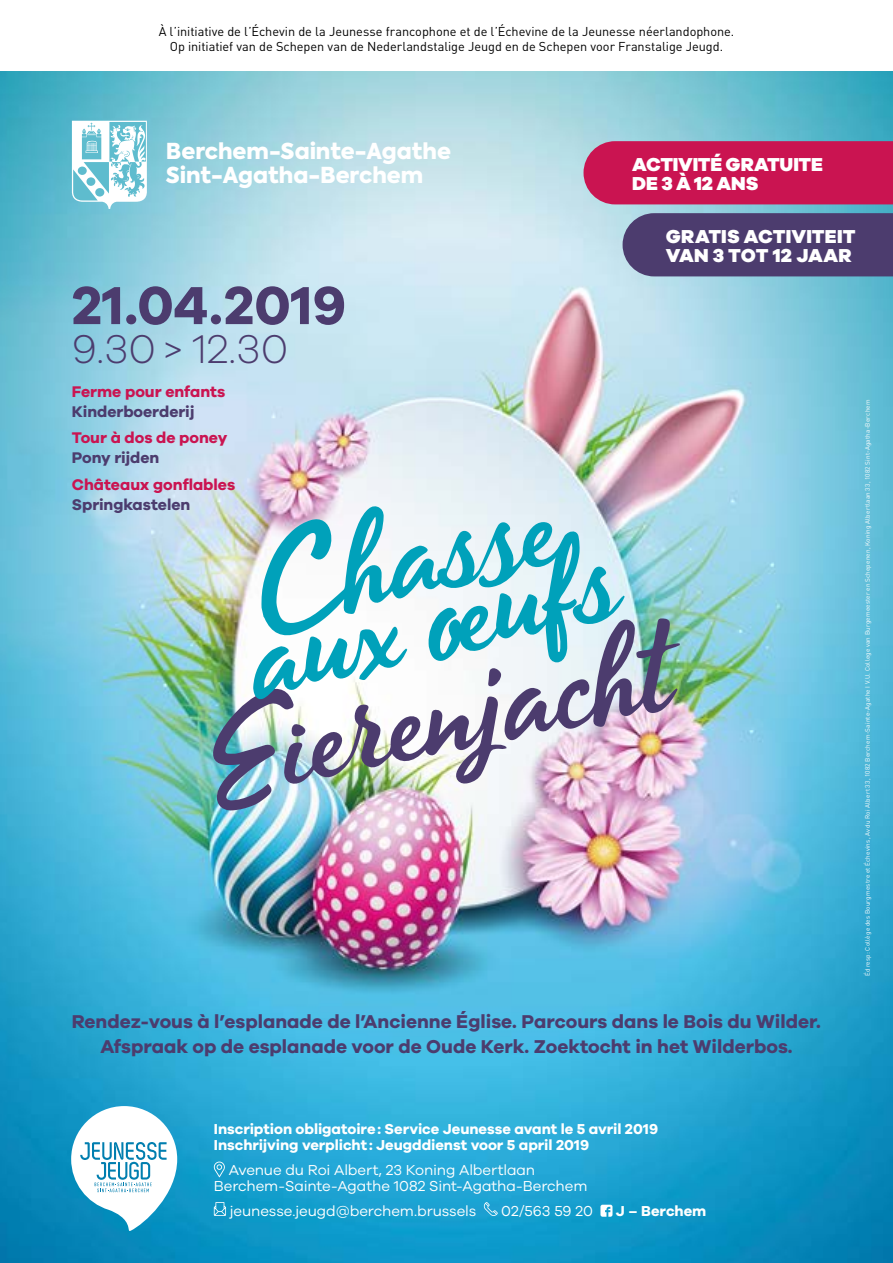
<style>
.page{position:relative;width:893px;height:1263px;background:#fff}
.page>*{position:absolute;margin:0;border:0;box-sizing:border-box;transform-origin:0 0}
.t1{font:700 55.2px "Galano Grotesque";color:#4c3c6e}
.t2{font:300 41.4px "Galano Grotesque";color:#4c3c6e}
.t3{font:900 21.9px/24.2px "Axiforma";color:#fff}
.t4{font:800 19.35px/19.4px "Galano Grotesque";color:#fff}
.t5{font:700 19.2px/24.5px "Galano Grotesque";color:#4c3c6e;text-align:center}
.t6{font:700 15.9px "Galano Grotesque";letter-spacing:-.005em;color:#ca1451}
.t7{font:700 15.9px "Galano Grotesque";letter-spacing:-.005em;color:#4c3c6e}
.t8{font:14.85px/15.9px "Galano Grotesque";letter-spacing:-.01em;color:#fff}
.t9{font:700 14.85px/15.9px "Galano Grotesque";letter-spacing:-.005em;color:#fff}
.t10{font:12.75px/15.3px "DIN";letter-spacing:-.005em;color:#000;text-align:center}
.t11{font:6.3px "DIN";letter-spacing:.025em;color:#fff}
</style>
<div class="page">
<img style="left:0;top:72px;width:893px;height:1191px">
<svg style="left:72px;top:121px;width:75px;height:88px"></svg>
<svg style="left:71px;top:1106px;width:106px;height:126px"></svg>
<svg style="left:214px;top:1161px;width:11px;height:16px"></svg>
<svg style="left:214px;top:1202px;width:12px;height:14px"></svg>
<svg style="left:483px;top:1202px;width:15px;height:14px"></svg>
<svg style="left:600px;top:1205px;width:12px;height:12px"></svg>
<div style="left:583px;top:141px;width:310px;height:63px;background:#ca1451"></div>
<div style="left:623px;top:213px;width:270px;height:63px;background:#4c3c6e"></div>
<img style="left:211px;top:505px;width:469px;height:306px">
<p class="t10" style="left:159px;top:24px;width:577px">À l’initiative de l’Échevin de la Jeunesse francophone et de l’Échevine de la Jeunesse néerlandophone.<br>Op initiatief van de Schepen van de Nederlandstalige Jeugd en de Schepen voor Franstalige Jeugd.</p>
<h3 class="t3" style="left:166px;top:139px;width:287px">Berchem-Sainte-Agathe<br>Sint-Agatha-Berchem</h3>
<h1 class="t1" style="left:72px;top:271px;width:276px">21.04.2019</h1>
<h2 class="t2" style="left:72px;top:324px;width:218px">9.30 &gt; 12.30</h2>
<p class="t6" style="left:72px;top:382px;width:155px">Ferme pour enfants</p>
<p class="t7" style="left:72px;top:402px;width:124px">Kinderboerderij</p>
<p class="t6" style="left:72px;top:428px;width:157px">Tour à dos de poney</p>
<p class="t7" style="left:72px;top:448px;width:89px">Pony rijden</p>
<p class="t6" style="left:72px;top:474px;width:165px">Châteaux gonflables</p>
<p class="t7" style="left:72px;top:494px;width:120px">Springkastelen</p>
<h3 class="t4" style="left:632px;top:154px;width:192px">ACTIVITÉ GRATUITE<br>DE 3 À 12 ANS</h3>
<h3 class="t4" style="left:666px;top:226px;width:191px">GRATIS ACTIVITEIT<br>VAN 3 TOT 12 JAAR</h3>
<p class="t11" style="left:864px;top:976px;width:578px;rotate:-90deg">Éd resp: Collège des Bourgmestre et Échevins, Av du Roi Albert 33, 1082 Berchem-Sainte-Agathe I V.U. College van Burgemeester en Schepenen, Koning Albertlaan 33, 1082 Sint-Agatha-Berchem</p>
<h3 class="t5" style="left:72px;top:1009px;width:750px">Rendez-vous à l’esplanade de l’Ancienne Église. Parcours dans le Bois du Wilder.<br>Afspraak op de esplanade voor de Oude Kerk. Zoektocht in het Wilderbos.</h3>
<p class="t9" style="left:214px;top:1120px;width:446px">Inscription obligatoire: Service Jeunesse avant le 5 avril 2019<br>Inschrijving verplicht : Jeugddienst voor 5 april 2019</p>
<p class="t8" style="left:214px;top:1161px;width:375px;text-indent:15px">Avenue du Roi Albert, 23 Koning Albertlaan<br>Berchem-Sainte-Agathe 1082 Sint-Agatha-Berchem</p>
<p class="t8" style="left:230px;top:1202px;width:248px">jeunesse.jeugd@berchem.brussels</p>
<p class="t8" style="left:501px;top:1202px;width:93px">02/563 59 20</p>
<p class="t9" style="left:616px;top:1202px;width:92px">J – Berchem</p>
</div>
